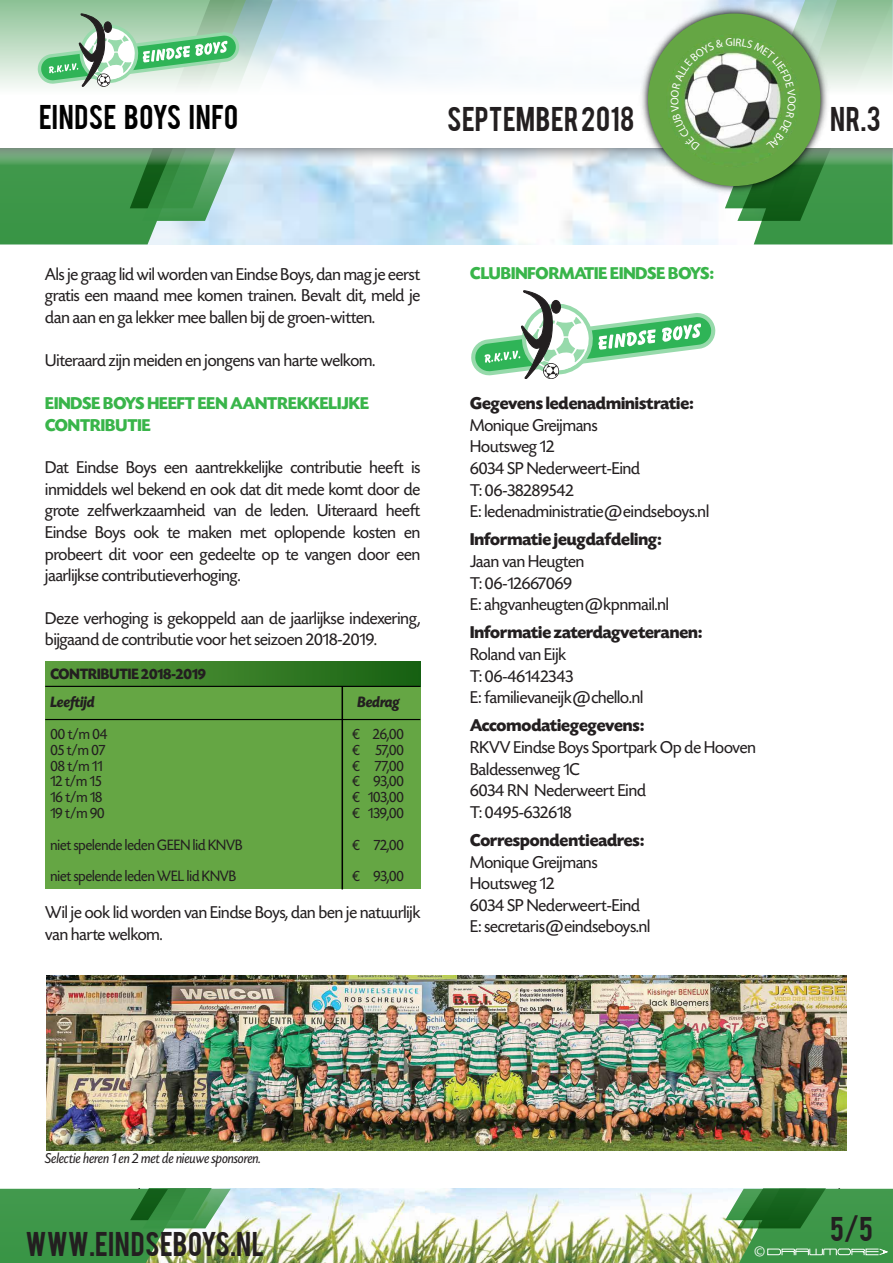
<style>
.page{position:relative;width:893px;height:1263px;background:#fff}
.page>*{position:absolute;margin:0;border:0;box-sizing:border-box;transform-origin:0 0}
.t1{font:27px "Bebas";letter-spacing:.015em;color:#231f20}
.t2{font:27px "Bebas";letter-spacing:.02em;color:#010101}
.t3{font:18px/21.6px "Today SHOP";color:#231f20}
.t4{font:700 18px "Today SHOP";color:#231f20}
.t5{font:700 18px/21.6px "Today SHOP";color:#39b54a}
.t6{font:16.5px "Myriad Pro";color:#fff}
.t7{font:15.75px/15.8px "Today SHOP";color:#231f20;scale:.95 1}
.t8{font:700 15.75px "Today SHOP";color:#231f20;scale:.95 1}
.t9{font:italic 700 15.75px "Today SHOP";color:#231f20;scale:.95 1}
.t10{font:italic 15px "Today SHOP";color:#231f20}
</style>
<div class="page">
<img style="left:273px;top:1189px;width:452px;height:74px">
<svg style="left:0;top:1189px;width:273px;height:74px;background:#6aaa6d"></svg>
<svg style="left:0;top:168px;width:246px;height:76px;background:#66ad78"></svg>
<svg style="left:0;top:148px;width:637px;height:20px;background:#c2d1d4"></svg>
<svg style="left:0;top:0;width:671px;height:93px"></svg>
<svg style="left:725px;top:1189px;width:168px;height:74px;background:#4a9650"></svg>
<img style="left:637px;top:3px;width:34px;height:194px">
<div style="left:648px;top:14px;width:172px;height:172px;background:#65a644;border-radius:50%"></div>
<svg style="left:38px;top:0;width:260px;height:221px"></svg>
<div style="left:45px;top:661px;width:375px;height:228px;background:#65a644"></div>
<div style="left:45px;top:661px;width:375px;height:25px;background:linear-gradient(to right,#5fa140,#176112)"></div>
<hr style="left:342px;top:686px;width:1px;height:203px;background:#000">
<hr style="left:45px;top:686px;width:375px;height:1px;background:#000">
<hr style="left:45px;top:719px;width:375px;height:1px;background:#000">
<img style="left:47px;top:975px;width:799px;height:175px">
<svg style="left:471px;top:291px;width:244px;height:88px"></svg>
<svg style="left:671px;top:0;width:222px;height:244px"></svg>
<h1 class="t2" style="left:39px;top:97px;width:201px">EINDSE BOYS INFO</h1>
<h1 class="t1" style="left:447px;top:99px;width:189px">SEPTEMBER 2018</h1>
<p class="t3" style="left:45px;top:264px;width:377px;text-align:justify">Als je graag lid wil worden van Eindse Boys, dan mag je eerst gratis een maand mee komen trainen. Bevalt dit, meld je dan aan en ga lekker mee ballen bij de groen-witten.</p>
<p class="t3" style="left:45px;top:350px;width:331px">Uiteraard zijn meiden en jongens van harte welkom.</p>
<p class="t5" style="left:45px;top:393px;width:325px">EINDSE BOYS HEEFT EEN AANTREKKELIJKE<br>CONTRIBUTIE</p>
<p class="t3" style="left:45px;top:457px;width:377px;text-align:justify">Dat Eindse Boys een aantrekkelijke contributie heeft is inmiddels wel bekend en ook dat dit mede komt door de grote zelfwerkzaamheid van de leden. Uiteraard heeft Eindse Boys ook te maken met oplopende kosten en probeert dit voor een gedeelte op te vangen door een jaarlijkse contributieverhoging.</p>
<p class="t3" style="left:45px;top:607px;width:377px">Deze verhoging is gekoppeld aan de jaarlijkse indexering, bijgaand de contributie voor het seizoen 2018-2019.</p>
<p class="t8" style="left:50px;top:666px;width:165px">CONTRIBUTIE 2018-2019</p>
<p class="t9" style="left:50px;top:694px;width:48px">Leeftijd</p>
<p class="t9" style="left:357px;top:694px;width:46px">Bedrag</p>
<p class="t7" style="left:50px;top:727px;width:62px">00 t/m 04<br>05 t/m 07<br>08 t/m 11<br>12 t/m 15<br>16 t/m 18<br>19 t/m 90</p>
<p class="t7" style="left:50px;top:829px;width:204px;line-height:31.5px">niet spelende leden GEEN lid KNVB niet spelende leden WEL lid KNVB</p>
<p class="t7" style="left:352px;top:727px;width:56px;text-align:justify">€ 26,00 € 57,00 € 77,00 € 93,00 € 103,00 € 139,00</p>
<p class="t7" style="left:352px;top:829px;width:56px;line-height:31.5px">€ 72,00 € 93,00</p>
<p class="t3" style="left:45px;top:902px;width:377px">Wil je ook lid worden van Eindse Boys, dan ben je natuurlijk van harte welkom.</p>
<p class="t5" style="left:470px;top:263px;width:245px">CLUBINFORMATIE EINDSE BOYS:</p>
<p class="t4" style="left:470px;top:394px;width:225px">Gegevens ledenadministratie:</p>
<p class="t3" style="left:470px;top:415px;width:240px">Monique Greijmans<br>Houtsweg 12<br>6034 SP Nederweert-Eind<br>T: 06-38289542<br>E: ledenadministratie@eindseboys.nl</p>
<p class="t4" style="left:470px;top:530px;width:193px">Informatie jeugdafdeling:</p>
<p class="t3" style="left:470px;top:551px;width:200px">Jaan van Heugten<br>T: 06-12667069<br>E: ahgvanheugten@kpnmail.nl</p>
<p class="t4" style="left:470px;top:623px;width:234px">Informatie zaterdagveteranen:</p>
<p class="t3" style="left:470px;top:644px;width:175px">Roland van Eijk<br>T: 06-46142343<br>E: familievaneijk@chello.nl</p>
<p class="t4" style="left:470px;top:716px;width:175px">Accomodatiegegevens:</p>
<p class="t3" style="left:470px;top:737px;width:287px">RKVV Eindse Boys Sportpark Op de Hooven<br>Baldessenweg 1C<br>6034 RN Nederweert Eind<br>T: 0495-632618</p>
<p class="t4" style="left:470px;top:831px;width:175px">Correspondentieadres:</p>
<p class="t3" style="left:470px;top:852px;width:182px">Monique Greijmans<br>Houtsweg 12<br>6034 SP Nederweert-Eind<br>E: secretaris@eindseboys.nl</p>
<h1 class="t1" style="left:830px;top:99px;width:52px">NR.3</h1>
<p class="t10" style="left:45px;top:1151px;width:217px">Selectie heren 1 en 2 met de nieuwe sponsoren.</p>
<h1 class="t1" style="left:26px;top:1224px;width:240px">WWW.EINDSEBOYS.NL</h1>
<p class="t6" style="left:754px;top:1241px;width:13px">©</p>
<h1 class="t1" style="left:830px;top:1209px;width:44px">5/5</h1>
</div>
